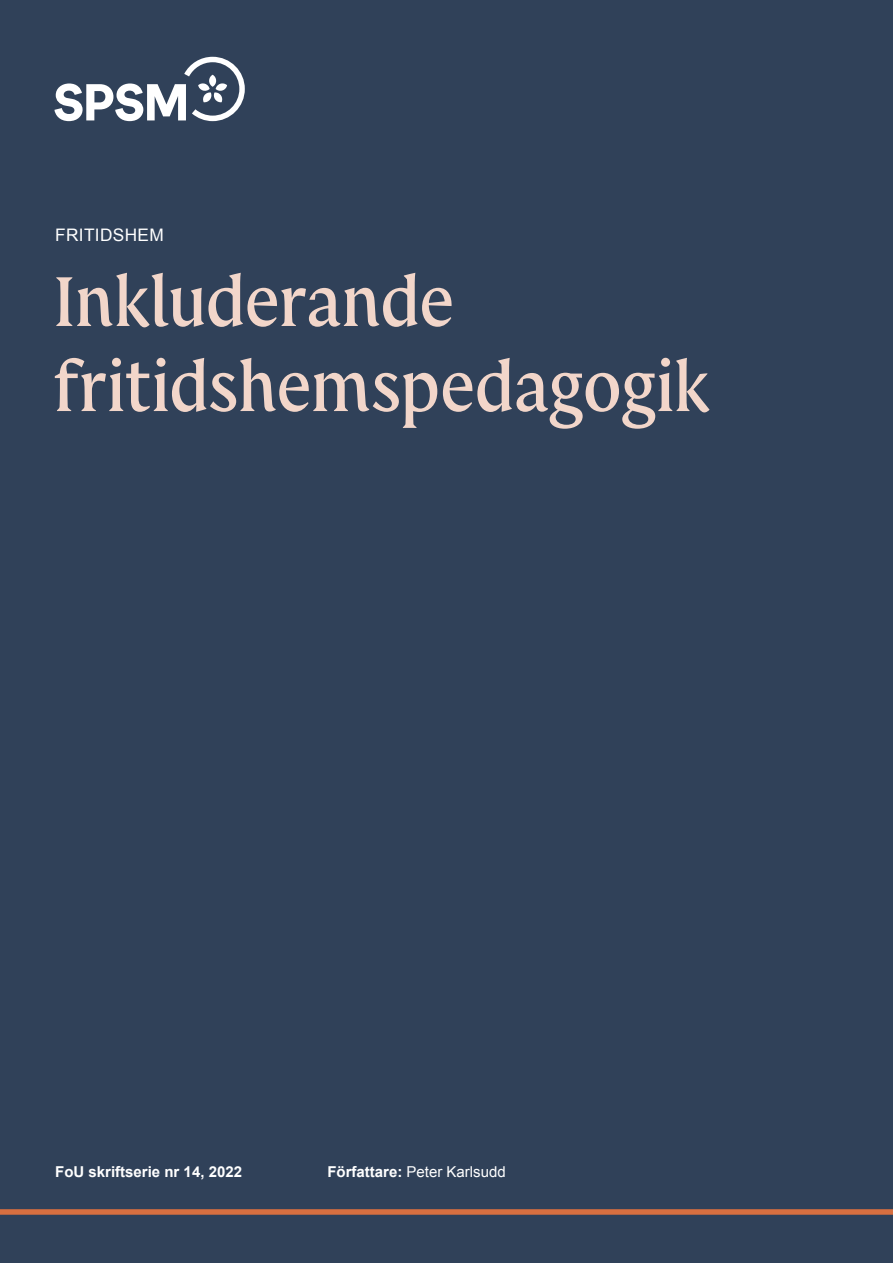
<style>
.page{position:relative;width:893px;height:1263px;background:#304159}
.page>*{position:absolute;margin:0;border:0;box-sizing:border-box;transform-origin:0 0}
.t1{font:75px/85.1px "SPSM Serif";letter-spacing:-.01em;color:#f2d6ca}
.t2{font:17.25px "Arial";letter-spacing:.02em;color:#fff}
.t3{font:15px "Arial";color:#fff}
.t4{font:700 15px "Arial";color:#fff}
.s1{font-weight:700}
</style>
<div class="page">
<svg style="left:54px;top:57px;width:191px;height:64px"></svg>
<div style="left:0;top:1209px;width:893px;height:6px;background:#d76f40"></div>
<p class="t2" style="left:55px;top:224px;width:110px">FRITIDSHEM</p>
<p class="t1" style="left:53px;top:260px;width:658px">Inkluderande fritidshemspedagogik</p>
<p class="t4" style="left:55px;top:1161px;width:188px">FoU skriftserie nr 14, 2022</p>
<p class="t3" style="left:327px;top:1161px;width:180px"><span class="s1">Författare:</span> Peter Karlsudd</p>
</div>
